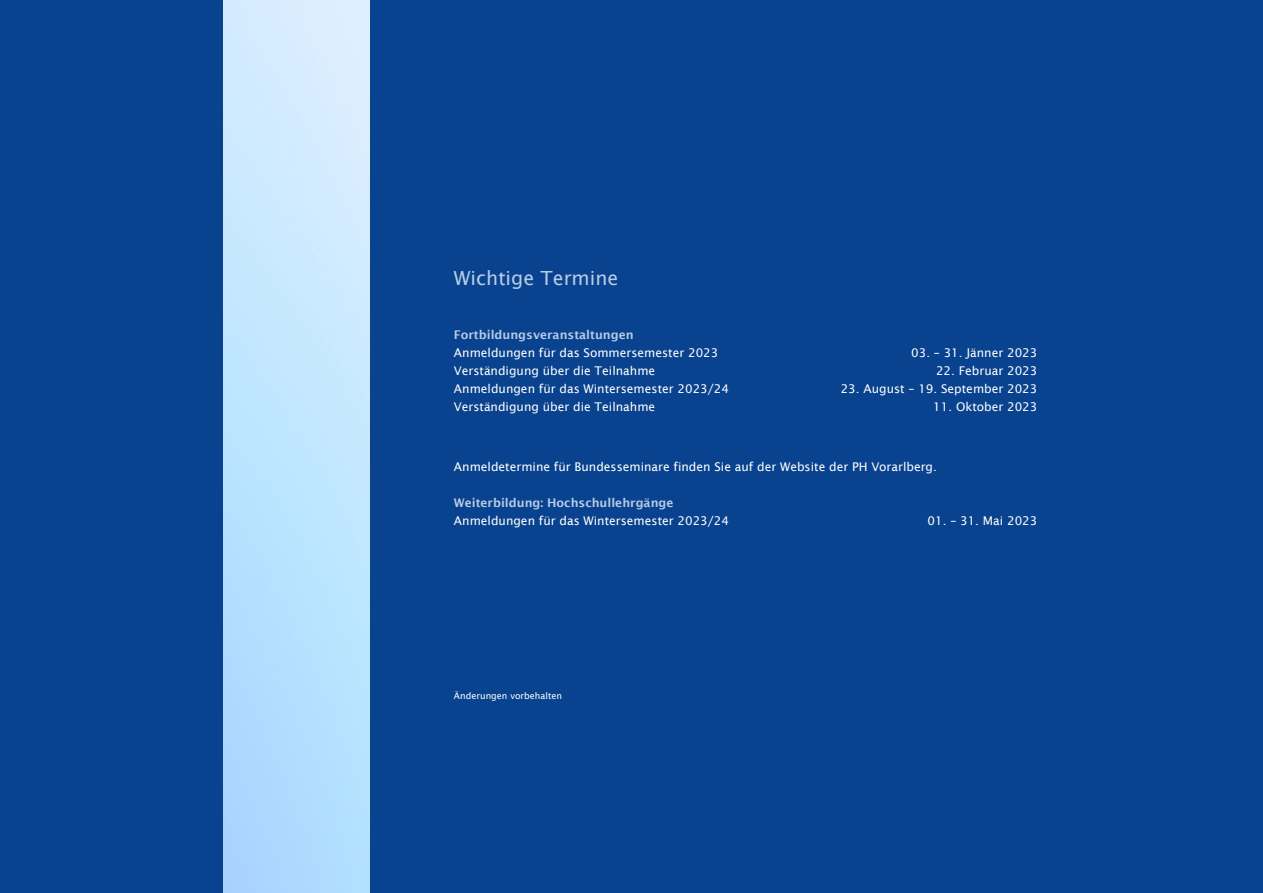
<style>
.page{position:relative;width:1263px;height:893px;background:#09428e}
.page>*{position:absolute;margin:0;border:0;box-sizing:border-box;transform-origin:0 0}
.t1{font:19.5px "Lucida Sans";color:#b7cce8}
.t2{font:12px "Lucida Sans";color:#fff}
.t3{font:600 12px "Lucida Sans";color:#b7cce8}
.t4{font:9px "Lucida Sans";color:#fff}
</style>
<div class="page">
<img style="left:223px;top:0;width:147px;height:893px">
<p class="t1" style="left:454px;top:266px;width:166px">Wichtige Termine</p>
<p class="t3" style="left:454px;top:327px;width:181px">Fortbildungsveranstaltungen</p>
<p class="t2" style="left:454px;top:345px;width:266px">Anmeldungen für das Sommersemester 2023</p>
<p class="t2" style="left:911px;top:345px;width:128px">03. – 31. Jänner 2023</p>
<p class="t2" style="left:454px;top:363px;width:203px">Verständigung über die Teilnahme</p>
<p class="t2" style="left:936px;top:363px;width:103px">22. Februar 2023</p>
<p class="t2" style="left:454px;top:381px;width:276px">Anmeldungen für das Wintersemester 2023/24</p>
<p class="t2" style="left:841px;top:381px;width:198px">23. August – 19. September 2023</p>
<p class="t2" style="left:454px;top:399px;width:203px">Verständigung über die Teilnahme</p>
<p class="t2" style="left:933px;top:399px;width:106px">11. Oktober 2023</p>
<p class="t2" style="left:454px;top:459px;width:484px">Anmeldetermine für Bundesseminare finden Sie auf der Website der PH Vorarlberg.</p>
<p class="t3" style="left:454px;top:495px;width:221px">Weiterbildung: Hochschullehrgänge</p>
<p class="t2" style="left:454px;top:513px;width:276px">Anmeldungen für das Wintersemester 2023/24</p>
<p class="t2" style="left:927px;top:513px;width:111px">01. – 31. Mai 2023</p>
<p class="t4" style="left:454px;top:690px;width:110px">Änderungen vorbehalten</p>
</div>
